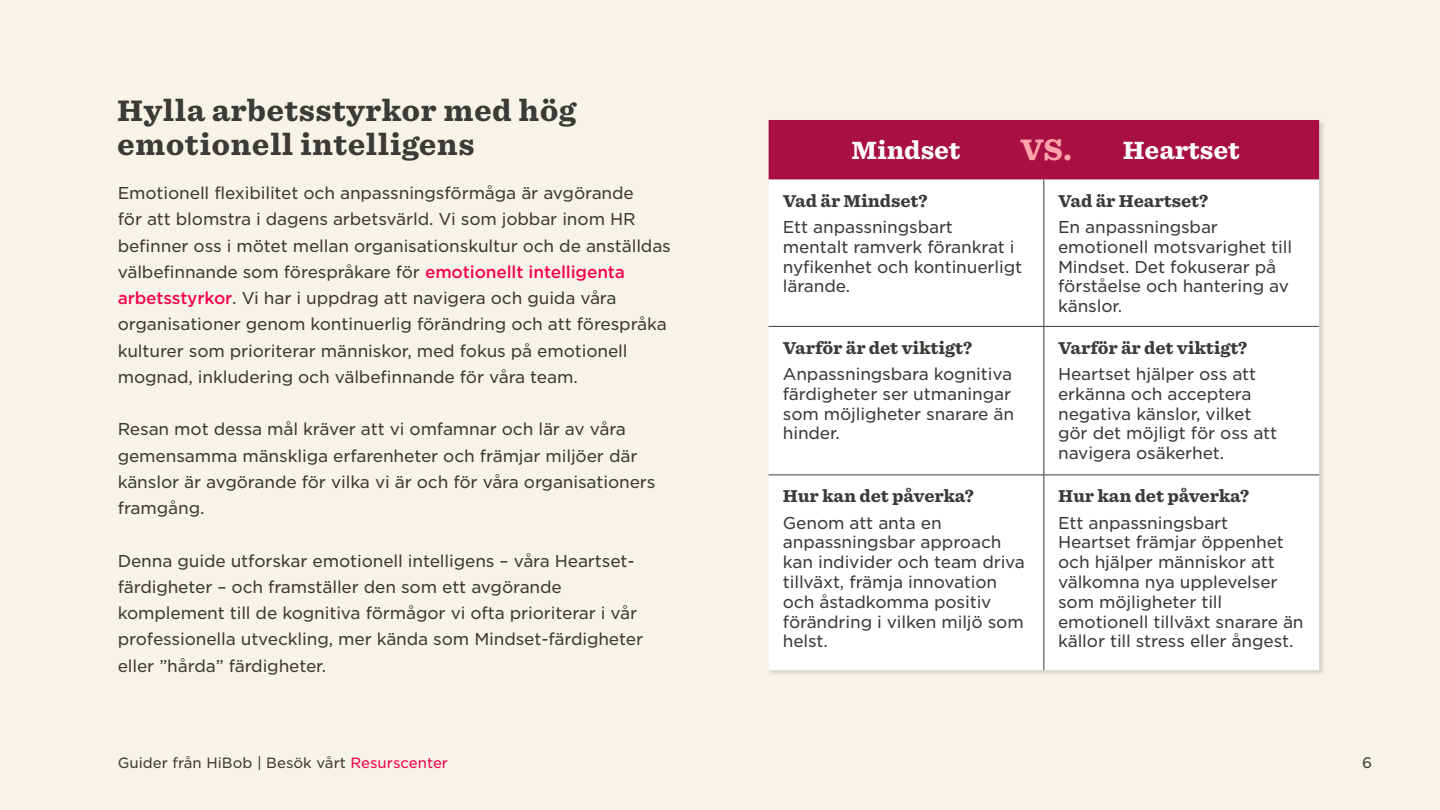
<style>
.page{position:relative;width:1440px;height:810px;background:#f6f3e8}
.page>*{position:absolute;margin:0;border:0;box-sizing:border-box;transform-origin:0 0}
.t1{font:900 28.5px "Sentinel S Sm";letter-spacing:.01em;color:#3a3a37}
.t2{font:900 28.5px "Sentinel S Sm";color:#ffa3ab}
.t3{font:900 24px "Sentinel S Sm";letter-spacing:-.01em;color:#fff}
.t4{font:16.5px/19.8px "Gotham S Sm";letter-spacing:-.01em;color:#3a3a37}
.t5{font:900 16.5px "Sentinel S Sm";letter-spacing:-.01em;color:#3a3a37}
.t6{font:14.7px "Gotham S Sm";color:#3a3a37}
.t7{font:14.25px "Gotham S Sm";color:#3a3a37}
.s1{font-weight:500;color:#f4004d}
.s2{color:#f4004d}
</style>
<div class="page">
<div style="left:767px;top:118px;width:559px;height:559px;background:#000;opacity:.15"></div>
<div style="left:769px;top:120px;width:550px;height:60px;background:#a80f42"></div>
<div style="left:769px;top:180px;width:550px;height:490px;background:#fff"></div>
<hr style="left:1044px;top:180px;width:1px;height:146px;background:#3a3a37">
<hr style="left:769px;top:326px;width:275px;height:1px;background:#3a3a37">
<hr style="left:1044px;top:326px;width:275px;height:1px;background:#3a3a37">
<hr style="left:1044px;top:327px;width:1px;height:148px;background:#3a3a37">
<hr style="left:769px;top:475px;width:275px;height:1px;background:#3a3a37">
<hr style="left:1044px;top:475px;width:275px;height:1px;background:#3a3a37">
<hr style="left:1044px;top:475px;width:1px;height:195px;background:#3a3a37">
<h1 class="t1" style="left:117px;top:87px;width:461px">Hylla arbetsstyrkor med hög</h1>
<h1 class="t1" style="left:117px;top:122px;width:359px">emotionell intelligens</h1>
<p class="t4" style="left:118px;top:180px;width:555px;line-height:26.2px">Emotionell flexibilitet och anpassningsförmåga är avgörande<br>för att blomstra i dagens arbetsvärld. Vi som jobbar inom HR befinner oss i mötet mellan organisationskultur och de anställdas välbefinnande som förespråkare för <span class="s1">emotionellt intelligenta arbetsstyrkor</span>. Vi har i uppdrag att navigera och guida våra organisationer genom kontinuerlig förändring och att förespråka kulturer som prioriterar människor, med fokus på emotionell mognad, inkludering och välbefinnande för våra team.</p>
<p class="t4" style="left:118px;top:416px;width:539px;line-height:26.2px">Resan mot dessa mål kräver att vi omfamnar och lär av våra gemensamma mänskliga erfarenheter och främjar miljöer där känslor är avgörande för vilka vi är och för våra organisationers framgång.</p>
<p class="t4" style="left:118px;top:550px;width:518px">Denna guide utforskar emotionell intelligens – våra Heartset-</p>
<p class="t4" style="left:118px;top:600px;width:527px;line-height:26.2px">komplement till de kognitiva förmågor vi ofta prioriterar i vår professionella utveckling, mer kända som Mindset-färdigheter eller ”hårda” färdigheter.</p>
<p class="t4" style="left:118px;top:577px;width:446px">färdigheter – och framställer den som ett avgörande</p>
<p class="t7" style="left:118px;top:753px;width:332px">Guider från HiBob | Besök vårt <span class="s2">Resurscenter</span></p>
<h2 class="t3" style="left:852px;top:131px;width:111px">Mindset</h2>
<h1 class="t2" style="left:1020px;top:127px;width:53px">VS.</h1>
<h2 class="t3" style="left:1123px;top:131px;width:119px">Heartset</h2>
<p class="t5" style="left:783px;top:187px;width:146px">Vad är Mindset?</p>
<p class="t4" style="left:783px;top:217px;width:241px">Ett anpassningsbart mentalt ramverk förankrat i nyfikenhet och kontinuerligt lärande.</p>
<p class="t5" style="left:783px;top:335px;width:191px">Varför är det viktigt?</p>
<p class="t4" style="left:783px;top:364px;width:233px">Anpassningsbara kognitiva färdigheter ser utmaningar som möjligheter snarare än hinder.</p>
<p class="t5" style="left:783px;top:483px;width:193px">Hur kan det påverka?</p>
<p class="t4" style="left:783px;top:512px;width:244px">Genom att anta en anpassningsbar approach kan individer och team driva tillväxt, främja innovation och åstadkomma positiv förändring i vilken miljö som helst.</p>
<p class="t5" style="left:1058px;top:187px;width:152px">Vad är Heartset?</p>
<p class="t4" style="left:1058px;top:217px;width:236px">En anpassningsbar emotionell motsvarighet till<br>Mindset. Det fokuserar på förståelse och hantering av känslor.</p>
<p class="t5" style="left:1058px;top:335px;width:191px">Varför är det viktigt?</p>
<p class="t4" style="left:1058px;top:364px;width:221px">Heartset hjälper oss att erkänna och acceptera negativa känslor, vilket gör det möjligt för oss att navigera osäkerhet.</p>
<p class="t5" style="left:1058px;top:483px;width:193px">Hur kan det påverka?</p>
<p class="t4" style="left:1058px;top:512px;width:247px">Ett anpassningsbart<br>Heartset främjar öppenhet och hjälper människor att välkomna nya upplevelser som möjligheter till emotionell tillväxt snarare än källor till stress eller ångest.</p>
<p class="t6" style="left:1362px;top:753px;width:12px">6</p>
</div>
